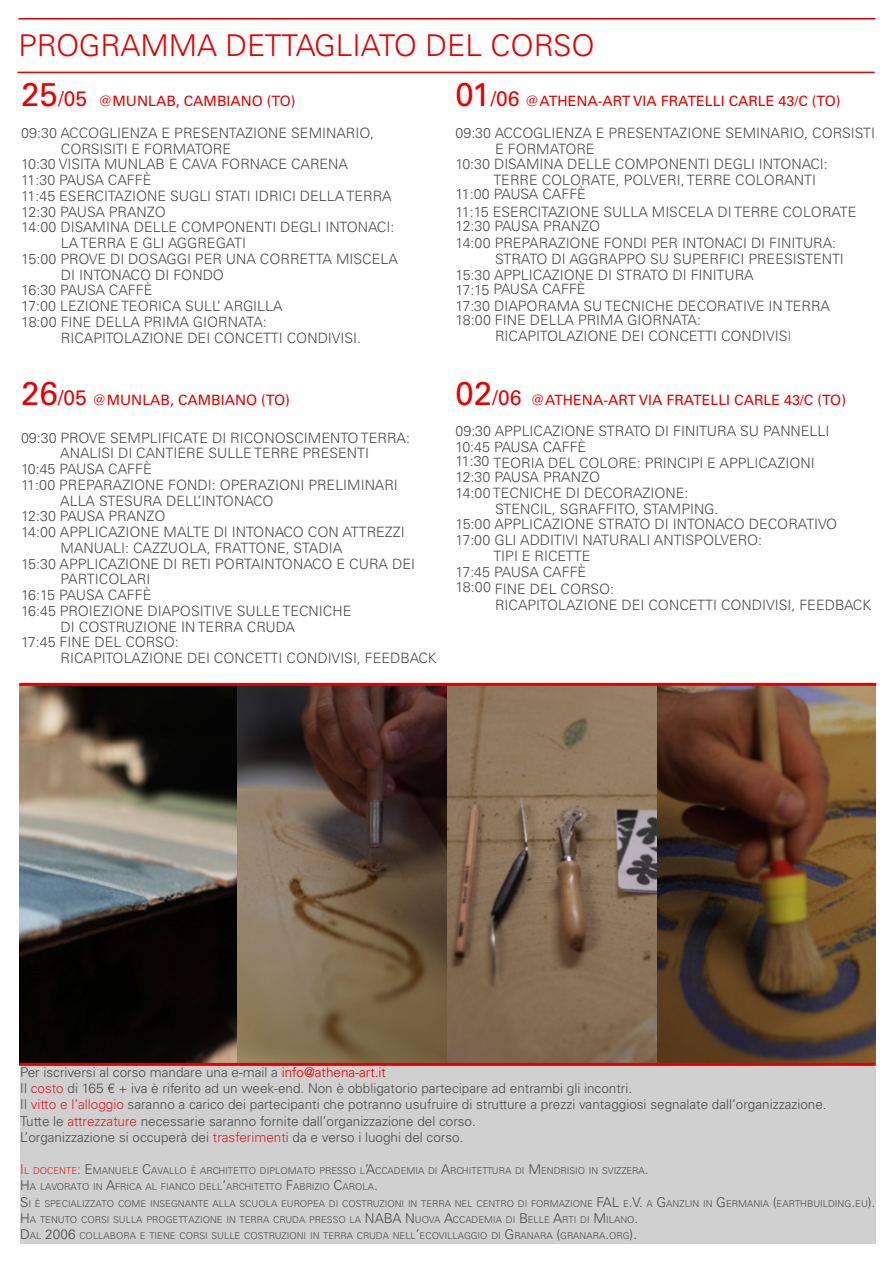
<style>
.page{position:relative;width:893px;height:1263px;background:#fff}
.page>*{position:absolute;margin:0;border:0;box-sizing:border-box;transform-origin:0 0}
.t1{font:300 30px "Univers LT Std";color:#e60000}
.t2{font:300 14.25px "Univers LT Std";color:#494a4b}
.t3{font:14.25px "Univers LT Std";color:#e60000}
.t4{font:300 14.25px "Univers LT Std";letter-spacing:-.025em;color:#494a4b}
.t5{font:14.25px "Univers LT Std";letter-spacing:.085em;color:#e60000}
.t6{font:300 13.5px "Univers LT Std";letter-spacing:-.01em;color:#494a4b}
.t7{font:300 9.45px/16.2px "Univers LT Std";color:#494a4b}
.s1{font-size:33px}
.s2{font-size:21px}
.s3{color:#767471}
.s4{color:#e60000}
.s5{color:#d1232a}
.s6{font-size:13.5px;color:#d1232a}
.s7{font-size:13.5px}
</style>
<div class="page">
<img style="left:20px;top:686px;width:855px;height:377px">
<hr style="left:18px;top:18px;width:857px;height:2px;background:#e60000">
<div style="left:20px;top:1065px;width:855px;height:179px;background:#d1d0d0"></div>
<hr style="left:18px;top:72px;width:857px;height:1px;background:#e60000">
<hr style="left:19px;top:1063px;width:856px;height:3px;background:#e60000">
<hr style="left:19px;top:683px;width:857px;height:3px;background:#e60000">
<p class="t1" style="left:18px;top:28px;width:578px">PROGRAMMA DETTAGLIATO DEL CORSO</p>
<p class="t3" style="left:21px;top:93px;width:276px"><span class="s1">25</span><span class="s2">/05</span> @MUNLAB, CAMBIANO (TO)</p>
<p class="t2" style="left:21px;top:124px;width:354px">09:30 ACCOGLIENZA E PRESENTAZIONE SEMINARIO,</p>
<p class="t2" style="left:61px;top:140px;width:172px">CORSISITI E FORMATORE</p>
<p class="t2" style="left:21px;top:156px;width:328px">10:30 VISITA MUNLAB E CAVA FORNACE CARENA</p>
<p class="t2" style="left:21px;top:171px;width:132px">11:30 PAUSA CAFF È</p>
<p class="t2" style="left:21px;top:187px;width:372px">11:45 ESERCITAZIONE SUGLI STATI IDRICI DELLA TERRA</p>
<p class="t2" style="left:21px;top:203px;width:146px">12:30 PAUSA PRANZO</p>
<p class="t2" style="left:21px;top:219px;width:374px">14:00 DISAMINA DELLE COMPONENTI DEGLI INTONACI:</p>
<p class="t2" style="left:61px;top:234px;width:187px">LA TERRA E GLI AGGREGATI</p>
<p class="t2" style="left:21px;top:250px;width:378px">15:00 PROVE DI DOSAGGI PER UNA CORRETTA MISCELA</p>
<p class="t2" style="left:61px;top:266px;width:164px">DI INTONACO DI FONDO</p>
<p class="t2" style="left:21px;top:282px;width:133px">16:30 PAUSA CAFF È</p>
<p class="t2" style="left:21px;top:297px;width:263px">17:00 LEZIONE TEORICA SULL’ ARGILLA</p>
<p class="t2" style="left:21px;top:313px;width:247px">18:00 FINE DELLA PRIMA GIORNATA:</p>
<p class="t2" style="left:61px;top:329px;width:302px">RICAPITOLAZIONE DEI CONCETTI CONDIVISI.</p>
<p class="t3" style="left:455px;top:93px;width:257px"><span class="s1">01</span><span class="s2">/06</span> @ATHENA-ART VIA FRATELLI</p>
<p class="t5" style="left:729px;top:93px;width:113px">CARLE 43/C (TO)</p>
<p class="t2" style="left:455px;top:124px;width:421px">09:30 ACCOGLIENZA E PRESENTAZIONE SEMINARIO, CORSISTI</p>
<p class="t2" style="left:495px;top:140px;width:101px">E FORMATORE</p>
<p class="t2" style="left:455px;top:156px;width:374px">10:30 DISAMINA DELLE COMPONENTI DEGLI INTONACI:</p>
<p class="t2" style="left:493px;top:172px;width:324px">TERRE COLORATE, POLVERI, TERRE COLORANTI</p>
<p class="t2" style="left:455px;top:186px;width:132px">11:00 PAUSA CAFF È</p>
<p class="t2" style="left:455px;top:203px;width:403px">11:15 ESERCITAZIONE SULLA MISCELA DI TERRE COLORATE</p>
<p class="t2" style="left:455px;top:217px;width:146px">12:30 PAUSA PRANZO</p>
<p class="t2" style="left:455px;top:235px;width:382px">14:00 PREPARAZIONE FONDI PER INTONACI DI FINITURA:</p>
<p class="t2" style="left:495px;top:250px;width:350px">STRATO DI AGGRAPPO SU SUPERFICI PREESISTENTI</p>
<p class="t2" style="left:455px;top:266px;width:49px">15:30 APP</p>
<p class="t2" style="left:521px;top:266px;width:234px">LICAZIONE DI STRATO DI FINITURA</p>
<p class="t4" style="left:455px;top:280px;width:132px">17:15 PAUSA CAFFÈ</p>
<p class="t2" style="left:455px;top:298px;width:376px">17:30 DIAPORAMA SU TECNICHE DECORATIVE IN TERRA</p>
<p class="t2" style="left:455px;top:312px;width:247px">18:00 FINE DELLA PRIMA GIORNATA:</p>
<p class="t2" style="left:495px;top:328px;width:298px">RICAPITOLAZIONE DEI CONCETTI CONDIVIS<span class="s3">I</span></p>
<p class="t3" style="left:21px;top:392px;width:270px"><span class="s1">26</span><span class="s2">/05</span> @MUNLAB, CAMBIANO (TO)</p>
<p class="t2" style="left:21px;top:429px;width:390px">09:30 PROVE SEMPLIFICATE DI RICONOSCIMENTO TERRA:</p>
<p class="t2" style="left:60px;top:445px;width:310px">ANALISI DI CANTIERE SULLE TERRE PRESENTI</p>
<p class="t2" style="left:21px;top:460px;width:132px">10:45 PAUSA CAFF È</p>
<p class="t2" style="left:21px;top:476px;width:378px">11:00 PREPARAZIONE FONDI: OPERAZIONI PRELIMINARI</p>
<p class="t2" style="left:60px;top:492px;width:215px">ALLA STESURA DELL’INTONACO</p>
<p class="t2" style="left:21px;top:508px;width:146px">12:30 PAUSA PRANZO</p>
<p class="t2" style="left:21px;top:523px;width:49px">14:00 APP</p>
<p class="t2" style="left:87px;top:523px;width:319px">LICAZIONE MALTE DI INTONACO CON ATTREZZI</p>
<p class="t2" style="left:61px;top:539px;width:283px">MANUALI: CAZZUOLA, F RATTONE, STADIA</p>
<p class="t2" style="left:21px;top:555px;width:395px">15:30 APPLICAZIONE DI RETI PORTAINTONACO E CURA DEI</p>
<p class="t2" style="left:61px;top:571px;width:91px">PARTICOLARI</p>
<p class="t4" style="left:21px;top:586px;width:132px">16:15 PAUSA CAFFÈ</p>
<p class="t2" style="left:21px;top:602px;width:332px">16:45 PROIEZIONE DIAPOSITIVE SULLE TECNICHE</p>
<p class="t2" style="left:61px;top:618px;width:236px">DI COSTRUZIONE IN TERRA CRUDA</p>
<p class="t2" style="left:21px;top:634px;width:159px">17:45 FINE DEL CORSO:</p>
<p class="t2" style="left:61px;top:649px;width:377px">RICAPITOLAZIONE DEI CONCETTI CONDIVISI, FEEDBACK</p>
<p class="t3" style="left:455px;top:391px;width:262px"><span class="s1">02</span><span class="s2">/06</span> @ATHENA-ART VIA FRATELLI</p>
<p class="t5" style="left:734px;top:391px;width:113px">CARLE 43/C (TO)</p>
<p class="t2" style="left:455px;top:423px;width:375px">09:30 APPLICAZIONE STRATO DI FINITURA SU PANNELLI</p>
<p class="t2" style="left:455px;top:439px;width:132px">10:45 PAUSA CAFF È</p>
<p class="t2" style="left:455px;top:454px;width:361px">11:30 TEORIA DEL COLORE: PRINCIPI E APPLICAZIONI</p>
<p class="t2" style="left:455px;top:469px;width:146px">12:30 PAUSA PRANZO</p>
<p class="t2" style="left:455px;top:484px;width:235px">14:00 TECNICHE DI DECORAZIONE:</p>
<p class="t2" style="left:495px;top:500px;width:225px">STENCIL, SGRAFF ITO, STAMPING.</p>
<p class="t2" style="left:455px;top:516px;width:383px">15:00 APPLICAZIONE STRATO DI INTONACO DECORATIVO</p>
<p class="t2" style="left:455px;top:532px;width:308px">17:00 GLI ADDITIVI NATURALI ANTISPOLVERO:</p>
<p class="t2" style="left:493px;top:547px;width:99px">TIPI E RICETTE</p>
<p class="t2" style="left:455px;top:563px;width:132px">17:45 PAUSA CAFF È</p>
<p class="t2" style="left:455px;top:580px;width:160px">18:00 FINE DEL CORSO:</p>
<p class="t2" style="left:495px;top:596px;width:377px">RICAPITOLAZIONE DEI CONCETTI CONDIVISI, FEEDBACK</p>
<p class="t6" style="left:20px;top:1064px;width:367px">PER ISCRIVERSI AL CORSO MANDARE UNA E-MAIL A <span class="s4">INFO@ATHENA-ART.IT</span></p>
<p class="t6" style="left:20px;top:1080px;width:613px">I L <span class="s5">COSTO</span> DI 165 € + IVA È RIFERITO AD UN WEEK-END. NON È OBBLIGATORIO PARTECIPARE AD ENTRAMBI GLI INCONTRI.</p>
<p class="t6" style="left:20px;top:1096px;width:808px">I L <span class="s5">VITTO E L’ALLOGGIO</span> SARANNO A CARICO DEI PARTECIPANTI CHE POTRANNO USUFRUIRE DI STRUTTURE A PREZZI VANTAGGIOSI SEGNALATE DALL’ORGANIZZAZIONE.</p>
<p class="t6" style="left:20px;top:1113px;width:457px">TUTTE LE <span class="s5">ATTREZZATURE</span> NECESSARIE SARANNO FORNITE DALL’ORGANIZZAZIONE DEL CORSO.</p>
<p class="t6" style="left:20px;top:1129px;width:445px">L’ORGANIZZAZIONE SI OCCUPERÀ DEI <span class="s5">TRASFERIMENTI</span> DA E VERSO I LUOGHI DEL CORSO.</p>
<p class="t7" style="left:20px;top:1163px;width:630px"><span class="s6">I</span> <span class="s5">L DOCENTE</span><span class="s6">:</span> <span class="s7">E</span> MANUELE <span class="s7">C</span>AVALLO È ARCHITETTO DIPLOMATO PRESSO L<span class="s7">’A</span>CCADEM IA DI <span class="s7">A</span>RCHITETTURA DI <span class="s7">M</span>ENDRISIO IN SVIZZERA<span class="s7">.</span></p>
<p class="t7" style="left:20px;top:1179px;width:359px"><span class="s7">H</span>A LAVORATO IN <span class="s7">A</span>FRICA AL FIANCO DELL<span class="s7">’</span>ARCHITETTO <span class="s7">F</span>ABRIZIO <span class="s7">C</span>AROLA<span class="s7">.</span></p>
<p class="t7" style="left:20px;top:1195px;width:856px"><span class="s7">S</span> I È SPECIALIZZATO COM E INSEGNANTE ALLA SCUOLA EUROPEA DI COSTRUZIONI IN TERRA NEL CENTRO DI FORMAZIONE <span class="s7">FAL</span> E<span class="s7">.V.</span> A <span class="s7">G</span>ANZLIN IN <span class="s7">G</span> ERMANIA <span class="s7">(</span>EARTHBUILDING<span class="s7">.</span>EU<span class="s7">).<br>H</span>A TENUTO CORSI SULLA PROGETTAZIONE IN TERRA CRUDA PRESSO LA <span class="s7">NABA</span></p>
<p class="t7" style="left:405px;top:1211px;width:235px"><span class="s7">N</span> UOVA <span class="s7">A</span>CCADEM IA DI <span class="s7">B</span>ELLE <span class="s7">A</span>RTI DI <span class="s7">M</span>ILANO<span class="s7">.</span></p>
<p class="t7" style="left:20px;top:1227px;width:618px"><span class="s7">D</span>AL <span class="s7">2006</span> COLLABORA E TIENE CORSI SULLE COSTRUZIONI IN TERRA CRUDA NELL<span class="s7">’</span>ECOVILLAGGIO DI <span class="s7">G</span> RANARA <span class="s7">(</span>GRANARA<span class="s7">.</span>ORG<span class="s7">).</span></p>
</div>
